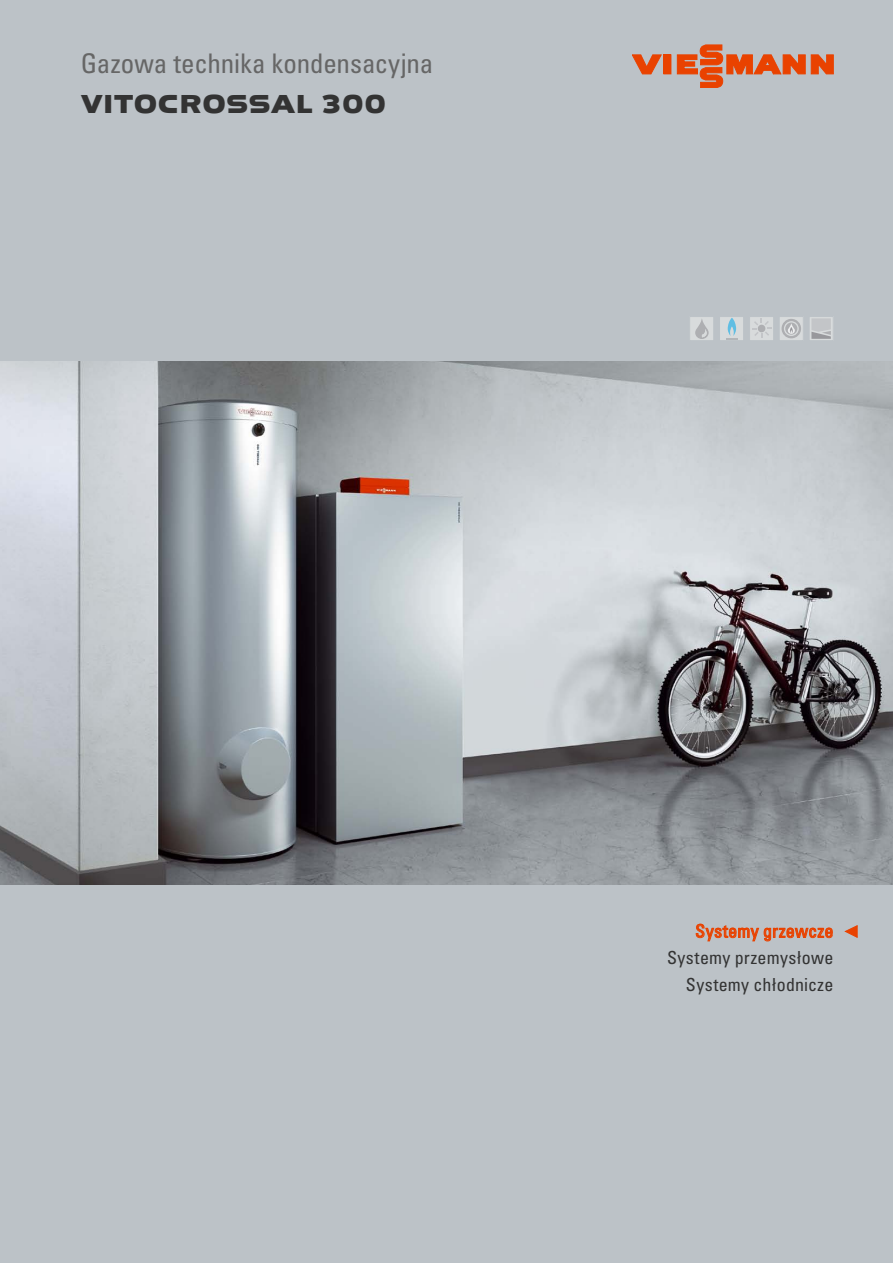
<style>
.page{position:relative;width:893px;height:1263px;background:#bcc2c7}
.page>*{position:absolute;margin:0;border:0;box-sizing:border-box;transform-origin:0 0}
.t1{font:condensed 27px "Univers LTCYR 57";letter-spacing:-.005em;color:#666}
.t2{font:27px "VIESSMANN Normal";color:#333}
.t3{font:condensed 18px/27px "Univers LTCYR 57";letter-spacing:.02em;color:#333;text-align:right}
.t4{font:condensed 18px "Univers LTCYR 57";letter-spacing:.015em;color:#e94200}
</style>
<div class="page">
<div style="left:749px;top:317px;width:25px;height:24px;background:#d8dbdc"></div>
<svg style="left:752px;top:319px;width:19px;height:19px"></svg>
<div style="left:749px;top:316px;width:25px;height:25px;border:1px solid #bcc2c7"></div>
<div style="left:779px;top:317px;width:24px;height:24px;background:#d8dbdc"></div>
<div style="left:781px;top:319px;width:20px;height:19px;background:#aeafb2;border-radius:50%"></div>
<svg style="left:784px;top:321px;width:15px;height:15px"></svg>
<div style="left:779px;top:316px;width:24px;height:25px;border:1px solid #bcc2c7"></div>
<div style="left:720px;top:317px;width:24px;height:24px;background:#d8dbdc"></div>
<svg style="left:726px;top:318px;width:12px;height:21px"></svg>
<div style="left:719px;top:316px;width:25px;height:25px;border:1px solid #bcc2c7"></div>
<div style="left:690px;top:317px;width:24px;height:24px;background:#d8dbdc"></div>
<svg style="left:695px;top:319px;width:14px;height:20px"></svg>
<div style="left:689px;top:316px;width:25px;height:25px;border:1px solid #bcc2c7"></div>
<svg style="left:811px;top:318px;width:20px;height:21px"></svg>
<div style="left:809px;top:316px;width:24px;height:25px;border:1px solid #bcc2c7"></div>
<img style="left:0;top:361px;width:893px;height:523px">
<svg style="left:844px;top:925px;width:14px;height:13px"></svg>
<svg style="left:696px;top:924px;width:137px;height:17px"></svg>
<div style="left:664px;top:55px;width:7px;height:19px;background:#e94200"></div>
<svg style="left:632px;top:55px;width:30px;height:19px"></svg>
<svg style="left:677px;top:45px;width:128px;height:43px"></svg>
<svg style="left:811px;top:54px;width:22px;height:20px"></svg>
<h1 class="t1" style="left:81px;top:46px;width:354px">Gazowa technika kondensacyjna</h1>
<h1 class="t2" style="left:81px;top:86px;width:307px">VITOCROSSAL 300</h1>
<p class="t4" style="left:695px;top:920px;width:140px">Systemy grzewcze</p>
<p class="t3" style="left:667px;top:944px;width:168px">Systemy przemysłowe<br>Systemy chłodnicze</p>
</div>
